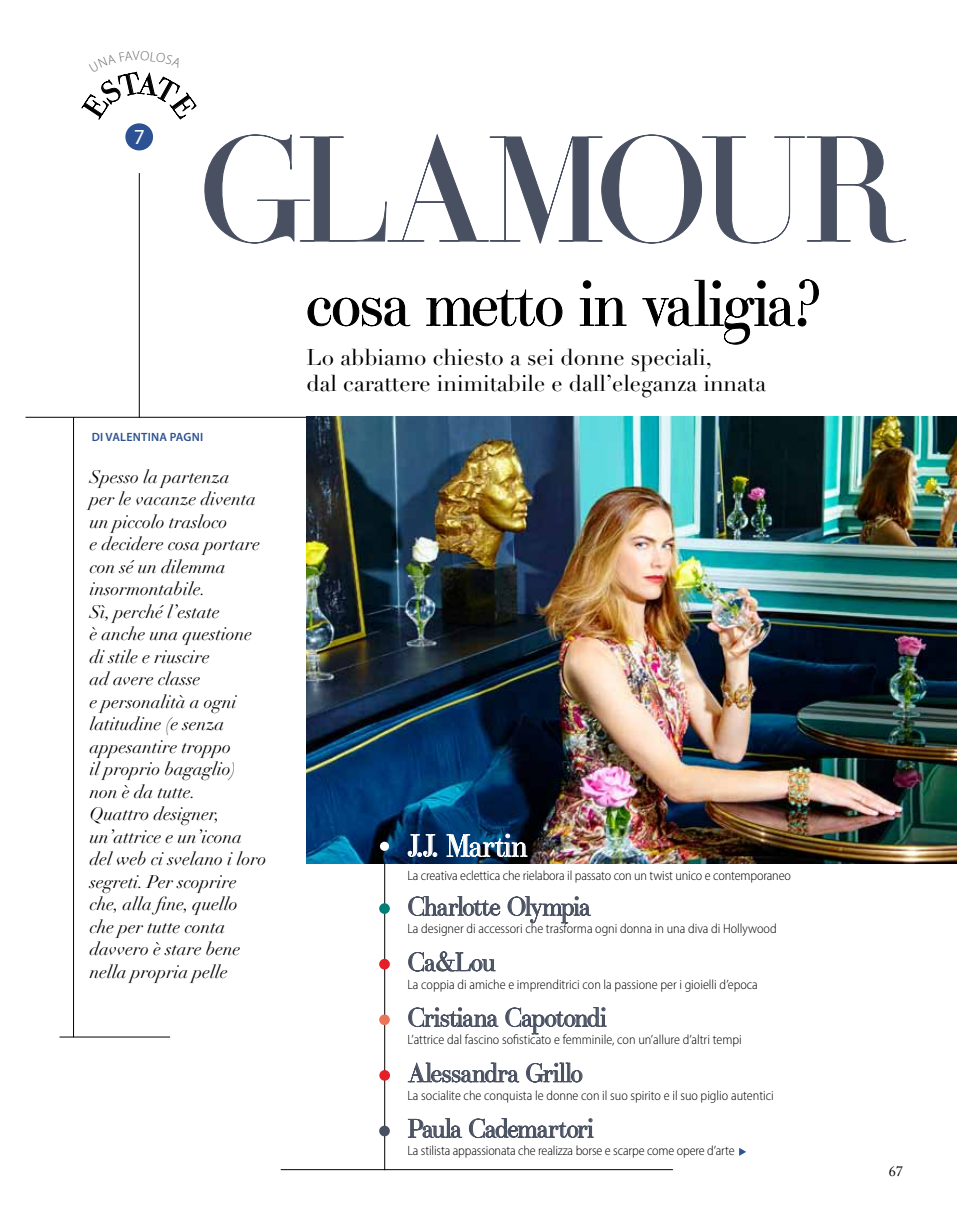
<style>
.page{position:relative;width:957px;height:1212px;background:#fff}
.page>*{position:absolute;margin:0;border:0;box-sizing:border-box;transform-origin:0 0}
.t1{font:148.65px "Henri Didot";letter-spacing:-.03em;color:#485061}
.t2{font:61.5px "Henri Didot";letter-spacing:-.01em;color:#000}
.t3{font:30.45px "Henri Didot";color:#fff}
.t4{font:25.5px "Henri Didot";letter-spacing:-.015em;color:#485061}
.t5{font:25.5px "Henri Didot";letter-spacing:.01em;color:#485061}
.t6{font:22.5px/25.5px "Didot LT Std";color:#000}
.t7{font:21.45px "Myriad Pro";color:#fff}
.t8{font:italic 18px/22.5px "Didot LT Std";color:#000}
.t9{font:14.25px "Adobe Caslon Pro";color:#000}
.t10{font:300 semi-condensed 13.5px "Myriad Pro";color:#000}
.t11{font:600 12px "Myriad Pro";letter-spacing:.02em;color:#2d5293}
</style>
<div class="page">
<div style="left:125px;top:123px;width:28px;height:27px;background:#2d5293;border-radius:50%"></div>
<hr style="left:139px;top:173px;width:1px;height:244px;background:#000">
<hr style="left:73px;top:417px;width:1px;height:620px;background:#000">
<hr style="left:384px;top:833px;width:1px;height:337px;background:#000">
<hr style="left:26px;top:417px;width:931px;height:1px;background:#000">
<hr style="left:281px;top:1169px;width:392px;height:1px;background:#000">
<hr style="left:60px;top:1037px;width:110px;height:1px;background:#000">
<svg style="left:308px;top:298px;width:102px;height:29px"></svg>
<svg style="left:426px;top:290px;width:136px;height:36px"></svg>
<svg style="left:580px;top:280px;width:46px;height:46px"></svg>
<svg style="left:642px;top:280px;width:176px;height:65px"></svg>
<svg style="left:205px;top:134px;width:701px;height:109px"></svg>
<img style="left:307px;top:417px;width:650px;height:446px">
<svg style="left:408px;top:834px;width:29px;height:23px"></svg>
<svg style="left:446px;top:832px;width:81px;height:27px;background:#3f617f"></svg>
<div style="left:380px;top:842px;width:9px;height:9px;background:#fff;border-radius:50%"></div>
<div style="left:379px;top:959px;width:11px;height:10px;background:#e31f27;border-radius:50%"></div>
<div style="left:379px;top:903px;width:11px;height:11px;background:#007f78;border-radius:50%"></div>
<div style="left:379px;top:1070px;width:11px;height:11px;background:#e31f27;border-radius:50%"></div>
<div style="left:379px;top:1014px;width:11px;height:11px;background:#eb7559;border-radius:50%"></div>
<div style="left:379px;top:1125px;width:11px;height:11px;background:#485061;border-radius:50%"></div>
<svg style="left:408px;top:896px;width:92px;height:20px"></svg>
<svg style="left:508px;top:896px;width:83px;height:28px"></svg>
<svg style="left:408px;top:951px;width:87px;height:21px"></svg>
<svg style="left:408px;top:1007px;width:90px;height:20px"></svg>
<svg style="left:505px;top:1007px;width:101px;height:27px"></svg>
<svg style="left:408px;top:1062px;width:111px;height:20px"></svg>
<svg style="left:526px;top:1063px;width:56px;height:20px"></svg>
<svg style="left:408px;top:1118px;width:54px;height:20px"></svg>
<svg style="left:469px;top:1118px;width:124px;height:20px"></svg>
<svg style="left:739px;top:1148px;width:7px;height:8px"></svg>
<svg style="left:82px;top:71px;width:115px;height:49px"></svg>
<p class="t7" style="left:134px;top:123px;width:13px">7</p>
<h1 class="t1" style="left:198px;top:92px;width:706px">glamour</h1>
<h2 class="t2" style="left:307px;top:264px;width:515px">cosa metto in valigia?</h2>
<p class="t6" style="left:307px;top:345px;width:461px">Lo abbiamo chiesto a sei donne speciali,<br>dal carattere inimitabile e dall’eleganza innata</p>
<p class="t11" style="left:92px;top:429px;width:113px">DI VALENTINA PAGNI</p>
<p class="t8" style="left:90px;top:466px;width:178px">Spesso la partenza<br>per le vacanze diventa un piccolo trasloco<br>e decidere cosa portare con sé un dilemma insormontabile.<br>Sì, perché l’estate<br>è anche una questione di stile e riuscire<br>ad avere classe<br>e personalità a ogni latitudine (e senza appesantire troppo<br>il proprio bagaglio) non è da tutte.<br>Quattro designer, un’attrice e un’icona del web ci svelano i loro segreti. Per scoprire che, alla fine, quello che per tutte conta davvero è stare bene nella propria pelle</p>
<h3 class="t3" style="left:407px;top:826px;width:121px">J.J. Martin</h3>
<p class="t10" style="left:407px;top:867px;width:385px">La creativa eclettica che rielabora il passato con un twist unico e contemporaneo</p>
<h3 class="t4" style="left:407px;top:890px;width:184px">Charlotte Olympia</h3>
<p class="t10" style="left:407px;top:921px;width:371px">La designer di accessori che trasforma ogni donna in una diva di Hollywood</p>
<h3 class="t4" style="left:407px;top:945px;width:89px">Ca&amp;Lou</h3>
<p class="t10" style="left:407px;top:976px;width:352px">La coppia di amiche e imprenditrici con la passione per i gioielli d’epoca</p>
<h3 class="t4" style="left:407px;top:1001px;width:200px">Cristiana Capotondi</h3>
<p class="t10" style="left:407px;top:1032px;width:336px">L’attrice dal fascino sofisticato e femminile, con un’allure d’altri tempi</p>
<h3 class="t5" style="left:407px;top:1056px;width:177px">Alessandra Grillo</h3>
<p class="t10" style="left:407px;top:1087px;width:368px">La socialite che conquista le donne con il suo spirito e il suo piglio autentici</p>
<h3 class="t4" style="left:407px;top:1112px;width:187px">Paula Cademartori</h3>
<p class="t10" style="left:407px;top:1143px;width:329px">La stilista appassionata che realizza borse e scarpe come opere d’arte</p>
<p class="t9" style="left:888px;top:1163px;width:16px">67</p>
</div>
